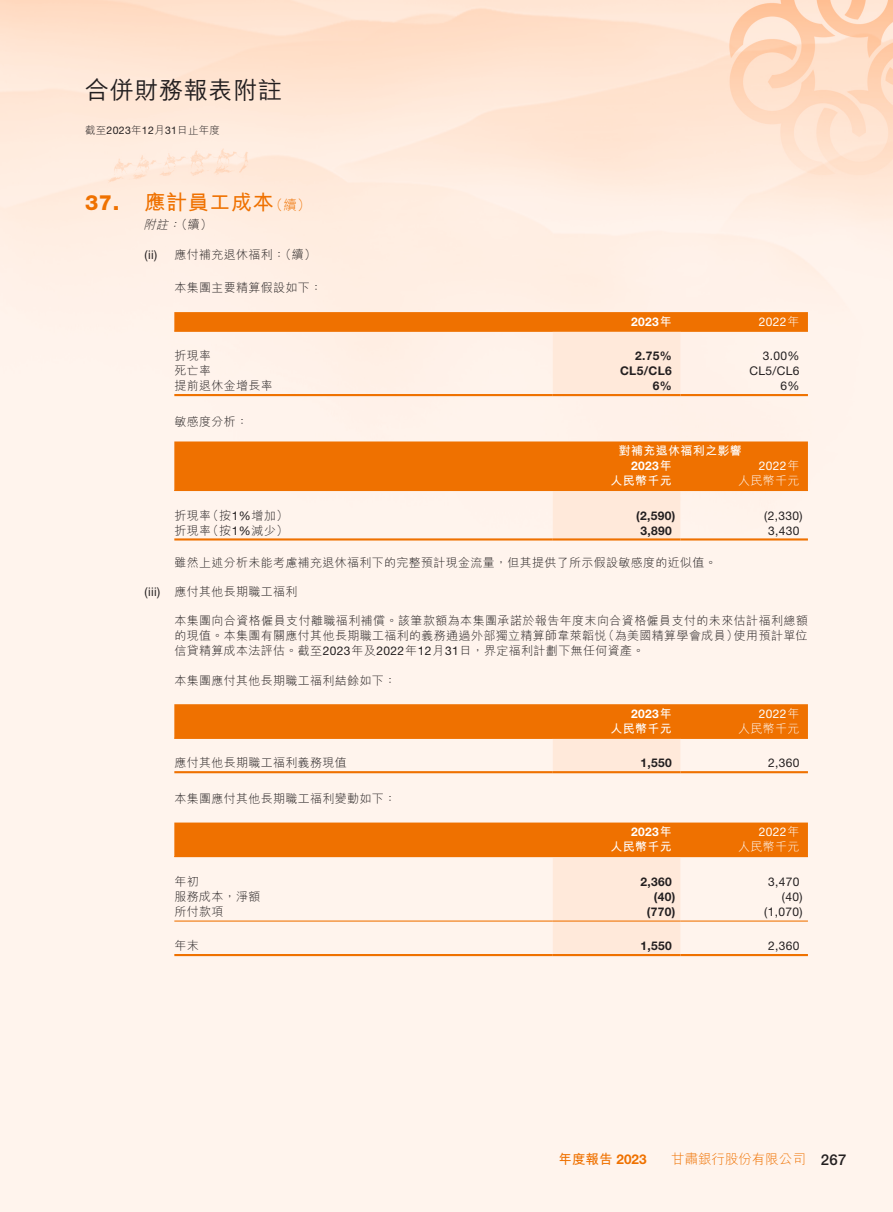
<style>
.page{position:relative;width:893px;height:1212px;background:#fff}
.page>*{position:absolute;margin:0;border:0;box-sizing:border-box;transform-origin:0 0}
.t1{font:500 24px "M Hei HK";letter-spacing:.03em;color:#231f20}
.t2{font:700 21px "M Hei HK";letter-spacing:.03em;color:#ef7100}
.t3{font:500 15px "Helvetica Neue LT Std";color:#231f20}
.t4{font:300 13.5px "M Hei HK";color:#ef7100}
.t5{font:700 13.5px "M Hei HK";color:#ef7100}
.t6{font:300 12px/15px "M Hei HK";letter-spacing:.03em;color:#231f20;text-align:justify}
.t7{font:12px "Helvetica Neue LT Std";letter-spacing:.03em;color:#231f20}
.t8{font:700 12px "Helvetica Neue LT Std";letter-spacing:.03em;color:#231f20}
.t9{font:700 12px "M Hei HK";letter-spacing:.03em;color:#fff}
.t10{font:700 12px "Helvetica Neue LT Std";letter-spacing:.03em;color:#fff}
.t11{font:12px "Helvetica Neue LT Std";letter-spacing:.03em;color:#fff}
.t12{font:300 12px "M Hei HK";letter-spacing:.03em;color:#fff}
.t13{font:italic 300 12px "M Hei HK";color:#231f20}
.t14{font:300 10.5px "M Hei HK";letter-spacing:.03em;color:#231f20}
.s1{font-family:"Helvetica Neue LT Std";font-weight:400}
.s2{font-family:"Helvetica Neue LT Std";font-weight:800}
.s3{font-weight:300;font-size:13.5px}
.s4{font-style:normal}
.s5{font-family:"M Hei HK"}
.s6{font-family:"M Hei HK";font-weight:300}
.s7{font-family:"Helvetica Neue LT Std"}
</style>
<div class="page">
<img style="left:0;top:0;width:893px;height:1212px">
<svg style="left:174px;top:312px;width:634px;height:82px"></svg>
<hr style="left:174px;top:331px;width:379px;height:1px;background:#ef7100">
<hr style="left:553px;top:331px;width:127px;height:1px;background:#ef7100">
<hr style="left:680px;top:331px;width:128px;height:1px;background:#ef7100">
<hr style="left:174px;top:394px;width:379px;height:2px;background:#ef7100">
<hr style="left:553px;top:394px;width:127px;height:2px;background:#ef7100">
<hr style="left:680px;top:394px;width:128px;height:2px;background:#ef7100">
<svg style="left:174px;top:441px;width:634px;height:97px"></svg>
<hr style="left:174px;top:490px;width:379px;height:1px;background:#ef7100">
<hr style="left:553px;top:490px;width:127px;height:1px;background:#ef7100">
<hr style="left:680px;top:490px;width:128px;height:1px;background:#ef7100">
<hr style="left:174px;top:538px;width:379px;height:2px;background:#ef7100">
<hr style="left:553px;top:538px;width:127px;height:2px;background:#ef7100">
<hr style="left:680px;top:538px;width:128px;height:2px;background:#ef7100">
<svg style="left:174px;top:704px;width:634px;height:67px"></svg>
<hr style="left:174px;top:738px;width:379px;height:1px;background:#ef7100">
<hr style="left:553px;top:738px;width:127px;height:1px;background:#ef7100">
<hr style="left:680px;top:738px;width:128px;height:1px;background:#ef7100">
<hr style="left:174px;top:771px;width:379px;height:2px;background:#ef7100">
<hr style="left:553px;top:771px;width:127px;height:2px;background:#ef7100">
<hr style="left:680px;top:771px;width:128px;height:2px;background:#ef7100">
<svg style="left:174px;top:822px;width:634px;height:132px"></svg>
<hr style="left:174px;top:856px;width:379px;height:1px;background:#ef7100">
<hr style="left:553px;top:856px;width:127px;height:1px;background:#ef7100">
<hr style="left:680px;top:856px;width:128px;height:1px;background:#ef7100">
<hr style="left:174px;top:920px;width:379px;height:1px;background:#ef7100">
<hr style="left:553px;top:920px;width:127px;height:1px;background:#ef7100">
<hr style="left:680px;top:920px;width:128px;height:1px;background:#ef7100">
<hr style="left:174px;top:954px;width:379px;height:2px;background:#ef7100">
<hr style="left:553px;top:954px;width:127px;height:2px;background:#ef7100">
<hr style="left:680px;top:954px;width:128px;height:2px;background:#ef7100">
<h1 class="t1" style="left:85px;top:73px;width:199px">合併財務報表附註</h1>
<p class="t14" style="left:85px;top:125px;width:137px">截至<span class="s1">2023</span>年<span class="s1">12</span>月<span class="s1">31</span>日止年度</p>
<h2 class="t2" style="left:85px;top:187px;width:227px"><span class="s2">37.</span> 應計員工成本<span class="s3">（續）</span></h2>
<p class="t13" style="left:143px;top:219px;width:70px">附註：<span class="s4">（續）</span></p>
<p class="t7" style="left:145px;top:248px;width:14px">(ii)</p>
<p class="t6" style="left:174px;top:247px;width:143px">應付補充退休福利：（續）</p>
<p class="t6" style="left:174px;top:280px;width:149px">本集團主要精算假設如下：</p>
<p class="t10" style="left:631px;top:314px;width:42px">2023<span class="s5">年</span></p>
<p class="t11" style="left:759px;top:314px;width:42px">2022<span class="s6">年</span></p>
<p class="t6" style="left:174px;top:348px;width:38px">折現率</p>
<p class="t8" style="left:635px;top:348px;width:38px">2.75%</p>
<p class="t7" style="left:763px;top:349px;width:38px">3.00%</p>
<p class="t6" style="left:174px;top:363px;width:38px">死亡率</p>
<p class="t8" style="left:620px;top:363px;width:53px">CL5/CL6</p>
<p class="t7" style="left:749px;top:364px;width:52px">CL5/CL6</p>
<p class="t6" style="left:174px;top:378px;width:100px">提前退休金增長率</p>
<p class="t8" style="left:653px;top:378px;width:21px">6%</p>
<p class="t7" style="left:780px;top:379px;width:21px">6%</p>
<p class="t6" style="left:174px;top:414px;width:75px">敏感度分析：</p>
<p class="t9" style="left:619px;top:442px;width:125px">對補充退休福利之影響</p>
<p class="t10" style="left:631px;top:458px;width:42px">2023<span class="s5">年</span></p>
<p class="t11" style="left:759px;top:458px;width:42px">2022<span class="s6">年</span></p>
<p class="t9" style="left:610px;top:472px;width:63px">人民幣千元</p>
<p class="t12" style="left:738px;top:474px;width:63px">人民幣千元</p>
<p class="t6" style="left:174px;top:507px;width:115px">折現率（按<span class="s1">1%</span>增加）</p>
<p class="t8" style="left:636px;top:508px;width:41px">(2,590)</p>
<p class="t7" style="left:764px;top:508px;width:40px">(2,330)</p>
<p class="t6" style="left:174px;top:522px;width:115px">折現率（按<span class="s1">1%</span>減少）</p>
<p class="t8" style="left:640px;top:523px;width:33px">3,890</p>
<p class="t7" style="left:768px;top:523px;width:33px">3,430</p>
<p class="t6" style="left:174px;top:555px;width:544px">雖然上述分析未能考慮補充退休福利下的完整預計現金流量，但其提供了所示假設敏感度的近似值。</p>
<p class="t6" style="left:145px;top:584px;width:154px"><span class="s1">(iii)</span> 應付其他長期職工福利</p>
<p class="t6" style="left:174px;top:613px;width:635px">本集團向合資格僱員支付離職福利補償。該筆款額為本集團承諾於報告年度末向合資格僱員支付的未來估計福利總額的現值。本集團有關應付其他長期職工福利的義務通過外部獨立精算師韋萊韜悅（為美國精算學會成員）使用預計單位信貸精算成本法評估。截至<span class="s1">2023</span>年及<span class="s1">2022</span>年<span class="s1">12</span>月<span class="s1">31</span>日，界定福利計劃下無任何資產。</p>
<p class="t6" style="left:174px;top:672px;width:223px">本集團應付其他長期職工福利結餘如下：</p>
<p class="t10" style="left:631px;top:706px;width:42px">2023<span class="s5">年</span></p>
<p class="t11" style="left:759px;top:706px;width:42px">2022<span class="s6">年</span></p>
<p class="t9" style="left:610px;top:719px;width:63px">人民幣千元</p>
<p class="t12" style="left:738px;top:722px;width:63px">人民幣千元</p>
<p class="t6" style="left:174px;top:755px;width:174px">應付其他長期職工福利義務現值</p>
<p class="t8" style="left:640px;top:755px;width:33px">1,550</p>
<p class="t7" style="left:768px;top:756px;width:33px">2,360</p>
<p class="t6" style="left:174px;top:791px;width:223px">本集團應付其他長期職工福利變動如下：</p>
<p class="t10" style="left:631px;top:824px;width:42px">2023<span class="s5">年</span></p>
<p class="t11" style="left:759px;top:824px;width:42px">2022<span class="s6">年</span></p>
<p class="t9" style="left:610px;top:838px;width:63px">人民幣千元</p>
<p class="t12" style="left:738px;top:840px;width:63px">人民幣千元</p>
<p class="t6" style="left:174px;top:873px;width:26px">年初</p>
<p class="t8" style="left:640px;top:874px;width:33px">2,360</p>
<p class="t7" style="left:768px;top:874px;width:33px">3,470</p>
<p class="t6" style="left:174px;top:888px;width:88px">服務成本，淨額</p>
<p class="t8" style="left:654px;top:889px;width:23px">(40)</p>
<p class="t7" style="left:782px;top:889px;width:22px">(40)</p>
<p class="t6" style="left:174px;top:903px;width:51px">所付款項</p>
<p class="t8" style="left:647px;top:904px;width:30px">(770)</p>
<p class="t7" style="left:764px;top:904px;width:40px">(1,070)</p>
<p class="t6" style="left:174px;top:938px;width:26px">年末</p>
<p class="t8" style="left:640px;top:938px;width:33px">1,550</p>
<p class="t7" style="left:768px;top:939px;width:33px">2,360</p>
<p class="t5" style="left:559px;top:1149px;width:89px">年度報告 <span class="s7">2023</span></p>
<p class="t4" style="left:671px;top:1152px;width:136px">甘肅銀行股份有限公司</p>
<p class="t3" style="left:821px;top:1150px;width:27px">267</p>
</div>
